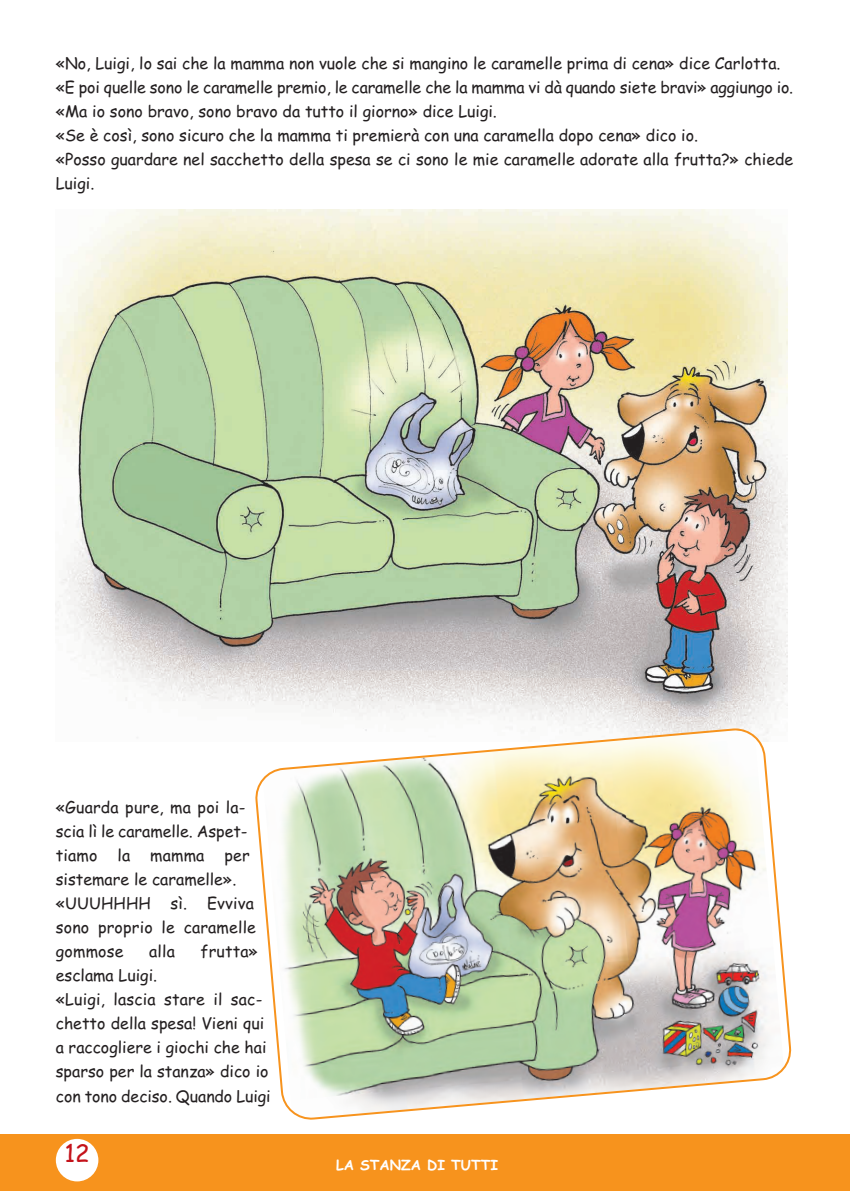
<style>
.page{position:relative;width:850px;height:1191px;background:#fff}
.page>*{position:absolute;margin:0;border:0;box-sizing:border-box;transform-origin:0 0}
.t1{font:24px "Comic Sans MS";color:#c4121a}
.t2{font:16px/24px "Comic Sans MS";color:#231f20}
.t3{font:14px "Comic Sans MS Bold OTF";color:#fff}
</style>
<div class="page">
<div style="left:0;top:1133px;width:850px;height:57px;background:#f7931d"></div>
<div style="left:56px;top:1138px;width:42px;height:43px;background:#fff;border-radius:50%"></div>
<img style="left:56px;top:209px;width:731px;height:529px">
<img style="left:254px;top:728px;width:538px;height:392px">
<p class="t2" style="left:56px;top:53px;width:739px">«No, Luigi, lo sai che la mamma non vuole che si mangino le caramelle prima di cena» dice Carlotta. «E poi quelle sono le caramelle premio, le caramelle che la mamma vi dà quando siete bravi» aggiungo io. «Ma io sono bravo, sono bravo da tutto il giorno» dice Luigi.<br>«Se è così, sono sicuro che la mamma ti premierà con una caramella dopo cena» dico io.<br>«Posso guardare nel sacchetto della spesa se ci sono le mie caramelle adorate alla frutta?» chiede Luigi.</p>
<p class="t2" style="left:56px;top:797px;width:202px">«Guarda pure, ma poi la&shy;scia lì le caramelle. Aspet&shy;tiamo la mamma per sistemare le caramelle». «UUUHHHH sì. Evviva sono proprio le caramelle gommose</p>
<p class="t2" style="left:149px;top:941px;width:27px">alla</p>
<p class="t2" style="left:200px;top:941px;width:59px">frutta»</p>
<p class="t2" style="left:56px;top:965px;width:216px">esclama Luigi.<br>«Luigi, lascia stare il sac&shy;chetto della spesa! Vieni qui a raccogliere i giochi che hai sparso per la stanza» dico io con tono deciso. Quando Luigi</p>
<h1 class="t1" style="left:64px;top:1143px;width:27px">12</h1>
<p class="t3" style="left:336px;top:1157px;width:164px">LA STANZA DI TUTTI</p>
</div>
